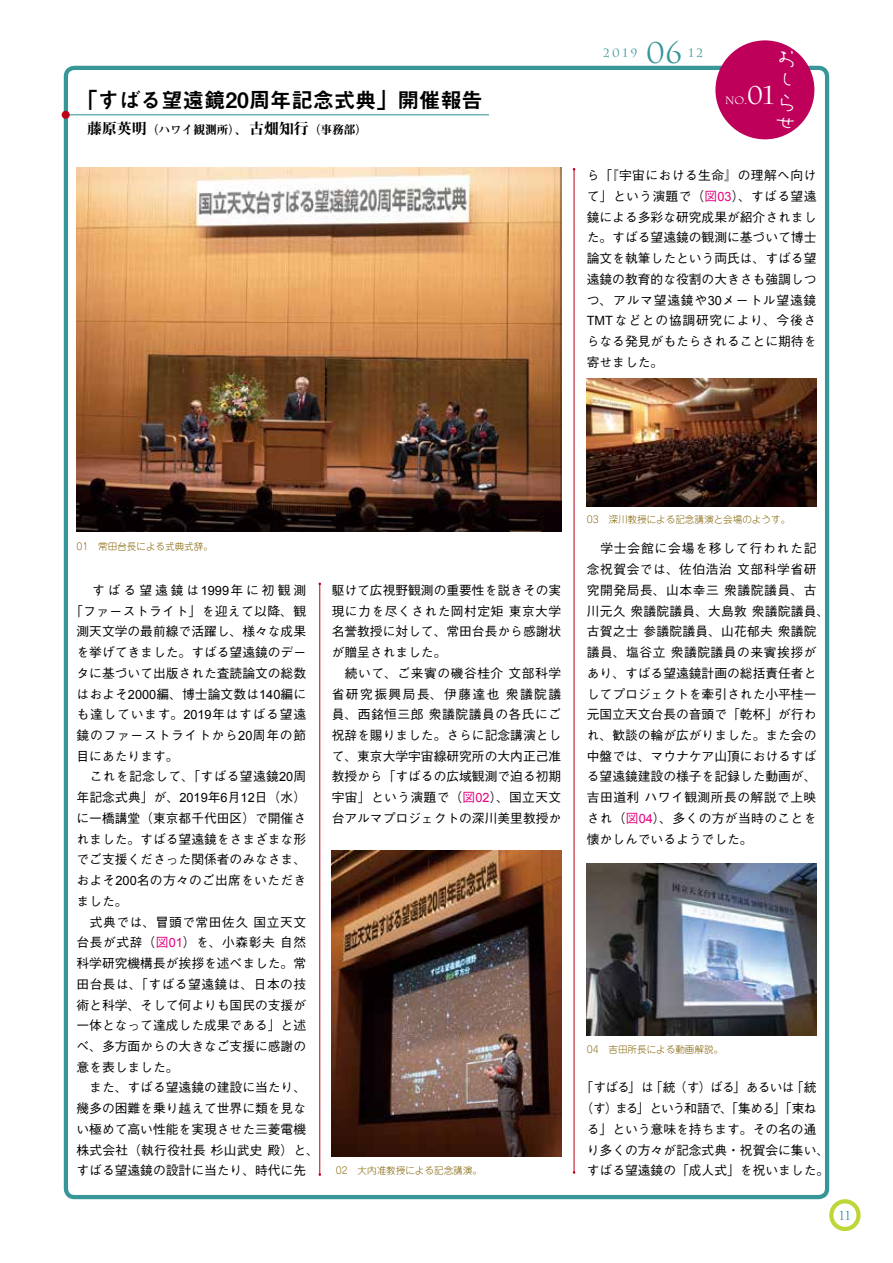
<style>
.page{position:relative;width:893px;height:1263px;background:#fff}
.page>*{position:absolute;margin:0;border:0;box-sizing:border-box;transform-origin:0 0}
.t1{font:29.7px "Charlemagne Std";color:#379697}
.t2{font:25.5px/23px "Armed Lemon";color:#fff}
.t3{font:25.5px "Charlemagne Std";color:#fff}
.t4{font:21.3px "Midashi Go Pro MB31";color:#000}
.t5{font:500 12.75px/20.7px "Gothic BBB Pro";color:#000}
.t6{font:500 12.75px "Gothic BBB Pro";letter-spacing:.03em;color:#000}
.t7{font:500 12.75px "Gothic BBB Pro";letter-spacing:.06em;color:#000}
.t8{font:500 12.75px "Gothic BBB Pro";letter-spacing:.04em;color:#000}
.t9{font:500 12.75px "Gothic BBB Pro";letter-spacing:-.07em;color:#000}
.t10{font:500 12.75px "Gothic BBB Pro";letter-spacing:-.065em;color:#000}
.t11{font:500 12.75px "Gothic BBB Pro";letter-spacing:.02em;color:#000}
.t12{font:500 12.75px "Gothic BBB Pro";letter-spacing:.035em;color:#000}
.t13{font:500 12.75px "Gothic BBB Pro";letter-spacing:.23em;color:#000}
.t14{font:12.75px "Charlemagne Std";color:#127d8e;scale:.8 1}
.t15{font:11.85px "Charlemagne Std";letter-spacing:.2em;color:#379697}
.t16{font:11.7px "Midashi Min Pro MA31";color:#000}
.t17{font:10.65px "Charlemagne Std";color:#fff}
.t18{font:300 9.6px "Jun 101 Pro";color:#816100}
.s1{font-size:14.85px}
.s2{color:#e4007f}
.s3{font-family:"Arial";font-weight:400;color:#e4007f}
.s4{font-family:"Arial";font-weight:400}
</style>
<div class="page">
<svg style="left:831px;top:1201px;width:27px;height:28px"></svg>
<div style="left:829px;top:1199px;width:32px;height:32px;border:4px solid #bed638;border-radius:50%"></div>
<div style="left:64px;top:66px;width:765px;height:1133px;border:4px solid #379697;border-radius:9px"></div>
<hr style="left:64px;top:114px;width:425px;height:1px;background:#379697">
<div style="left:62px;top:111px;width:8px;height:8px;background:#be0018;border-radius:50%"></div>
<div style="left:715px;top:40px;width:99px;height:99px;background:#be005a;border-radius:50%"></div>
<hr style="left:574px;top:169px;width:1px;height:1003px;background:#be0018">
<hr style="left:319px;top:584px;width:1px;height:590px;background:#be0018">
<img style="left:77px;top:168px;width:484px;height:363px">
<img style="left:332px;top:850px;width:229px;height:307px">
<img style="left:587px;top:378px;width:229px;height:128px">
<img style="left:587px;top:863px;width:229px;height:172px">
<h3 class="t4" style="left:77px;top:83px;width:408px">「すばる望遠鏡20周年記念式典」開催報告</h3>
<p class="t16" style="left:87px;top:121px;width:282px"><span class="s1">藤原英明</span>（ハワイ観測所）<span class="s1">、古畑知行</span>（事務部）</p>
<p class="t15" style="left:603px;top:46px;width:36px">2019</p>
<h1 class="t1" style="left:646px;top:36px;width:38px">06</h1>
<p class="t15" style="left:689px;top:46px;width:16px">12</p>
<h2 class="t2" style="left:774px;top:46px;width:22px">おしらせ</h2>
<p class="t17" style="left:725px;top:94px;width:24px">No.</p>
<h2 class="t3" style="left:747px;top:81px;width:30px">01</h2>
<p class="t5" style="left:587px;top:164px;width:231px;text-align:justify">ら「『宇宙における生命』の理解へ向けて」という演題で（<span class="s2">図</span><span class="s3">03</span>）、すばる望遠鏡による多彩な研究成果が紹介されました。すばる望遠鏡の観測に基づいて博士論文を執筆したという両氏は、すばる望遠鏡の教育的な役割の大きさも強調しつつ、アルマ望遠鏡や<span class="s4">30</span>メートル望遠鏡<span class="s4">TMT</span>などとの協調研究により、今後さらなる発見がもたらされることに期待を寄せました。</p>
<p class="t18" style="left:77px;top:538px;width:138px">01　常田台長による式典式辞。</p>
<p class="t13" style="left:77px;top:580px;width:231px">　すばる望遠鏡は<span class="s4">1999</span>年に初観測</p>
<p class="t6" style="left:70px;top:601px;width:237px">「ファーストライト」を迎えて以降、観</p>
<p class="t5" style="left:77px;top:620px;width:231px">測天文学の最前線で活躍し、様々な成果</p>
<p class="t5" style="left:77px;top:640px;width:231px">を挙げてきました。すばる望遠鏡のデー</p>
<p class="t5" style="left:77px;top:661px;width:231px">タに基づいて出版された査読論文の総数</p>
<p class="t5" style="left:77px;top:682px;width:231px">はおよそ<span class="s4">2000</span>編、博士論文数は<span class="s4">140</span>編に</p>
<p class="t7" style="left:77px;top:704px;width:231px">も達しています。<span class="s4">2019</span>年はすばる望遠</p>
<p class="t7" style="left:77px;top:725px;width:231px">鏡のファーストライトから<span class="s4">20</span>周年の節</p>
<p class="t5" style="left:77px;top:744px;width:104px">目にあたります。</p>
<p class="t6" style="left:77px;top:766px;width:231px">　これを記念して、「すばる望遠鏡<span class="s4">20</span>周</p>
<p class="t5" style="left:77px;top:785px;width:231px">年記念式典」が、<span class="s4">2019</span>年<span class="s4">6</span>月<span class="s4">12</span>日（水）</p>
<p class="t5" style="left:77px;top:806px;width:231px">に一橋講堂（東京都千代田区）で開催さ</p>
<p class="t5" style="left:77px;top:827px;width:231px">れました。すばる望遠鏡をさまざまな形</p>
<p class="t5" style="left:77px;top:848px;width:231px">でご支援くださった関係者のみなさま、</p>
<p class="t11" style="left:77px;top:870px;width:231px">およそ<span class="s4">200</span>名の方々のご出席をいただき</p>
<p class="t5" style="left:77px;top:889px;width:53px">ました。</p>
<p class="t8" style="left:77px;top:911px;width:231px">　式典では、冒頭で常田佐久国立天文</p>
<p class="t8" style="left:77px;top:932px;width:231px">台長が式辞（<span class="s2">図</span><span class="s3">01</span>）を、小森彰夫自然</p>
<p class="t5" style="left:77px;top:951px;width:231px">科学研究機構長が挨拶を述べました。常</p>
<p class="t12" style="left:77px;top:974px;width:231px">田台長は、「すばる望遠鏡は、日本の技</p>
<p class="t5" style="left:77px;top:993px;width:231px">術と科学、そして何よりも国民の支援が</p>
<p class="t5" style="left:77px;top:1013px;width:231px">一体となって達成した成果である」と述</p>
<p class="t5" style="left:77px;top:1034px;width:231px">べ、多方面からの大きなご支援に感謝の</p>
<p class="t5" style="left:77px;top:1055px;width:104px">意を表しました。</p>
<p class="t5" style="left:77px;top:1076px;width:231px">　また、すばる望遠鏡の建設に当たり、</p>
<p class="t5" style="left:77px;top:1096px;width:231px">幾多の困難を乗り越えて世界に類を見な</p>
<p class="t5" style="left:77px;top:1117px;width:231px">い極めて高い性能を実現させた三菱電機</p>
<p class="t5" style="left:77px;top:1138px;width:244px">株式会社（執行役社長杉山武史殿）と、</p>
<p class="t5" style="left:77px;top:1158px;width:231px">すばる望遠鏡の設計に当たり、時代に先</p>
<p class="t5" style="left:332px;top:578px;width:231px">駆けて広視野観測の重要性を説きその実現に力を尽くされた岡村定矩東京大学名誉教授に対して、常田台長から感謝状が贈呈されました。<br>　続いて、ご来賓の磯谷桂介文部科学省研究振興局長、伊藤達也衆議院議員、西銘恒三郎衆議院議員の各氏にご祝辞を賜りました。さらに記念講演として、東京大学宇宙線研究所の大内正己准教授から「すばるの広域観測で迫る初期宇宙」という演題で（<span class="s2">図</span><span class="s3">02</span>）、国立天文台アルマプロジェクトの深川美里教授か</p>
<p class="t18" style="left:336px;top:1162px;width:147px">02　大内准教授による記念講演。</p>
<p class="t18" style="left:587px;top:512px;width:205px">03　深川教授による記念講演と会場のようす。</p>
<p class="t5" style="left:587px;top:537px;width:244px">　学士会館に会場を移して行われた記念祝賀会では、佐伯浩治文部科学省研究開発局長、山本幸三衆議院議員、古川元久衆議院議員、大島敦衆議院議員、古賀之士参議院議員、山花郁夫衆議院議員、塩谷立衆議院議員の来賓挨拶があり、すばる望遠鏡計画の総括責任者としてプロジェクトを牽引された小平桂一元国立天文台長の音頭で「乾杯」が行われ、歓談の輪が広がりました。また会の中盤では、マウナケア山頂におけるすばる望遠鏡建設の様子を記録した動画が、吉田道利ハワイ観測所長の解説で上映され（<span class="s2">図</span><span class="s3">04</span>）、多くの方が当時のことを懐かしんでいるようでした。</p>
<p class="t18" style="left:587px;top:1042px;width:138px">04　吉田所長による動画解説。</p>
<p class="t10" style="left:580px;top:1077px;width:237px">「すばる」は「統（す）ばる」あるいは「統</p>
<p class="t9" style="left:580px;top:1098px;width:237px">（す）まる」という和語で、「集める」「束ね</p>
<p class="t5" style="left:587px;top:1117px;width:231px">る」という意味を持ちます。その名の通</p>
<p class="t5" style="left:587px;top:1138px;width:244px">り多くの方々が記念式典・祝賀会に集い、</p>
<p class="t5" style="left:587px;top:1158px;width:244px">すばる望遠鏡の「成人式」を祝いました。</p>
<p class="t14" style="left:840px;top:1208px;width:15px">11</p>
</div>
